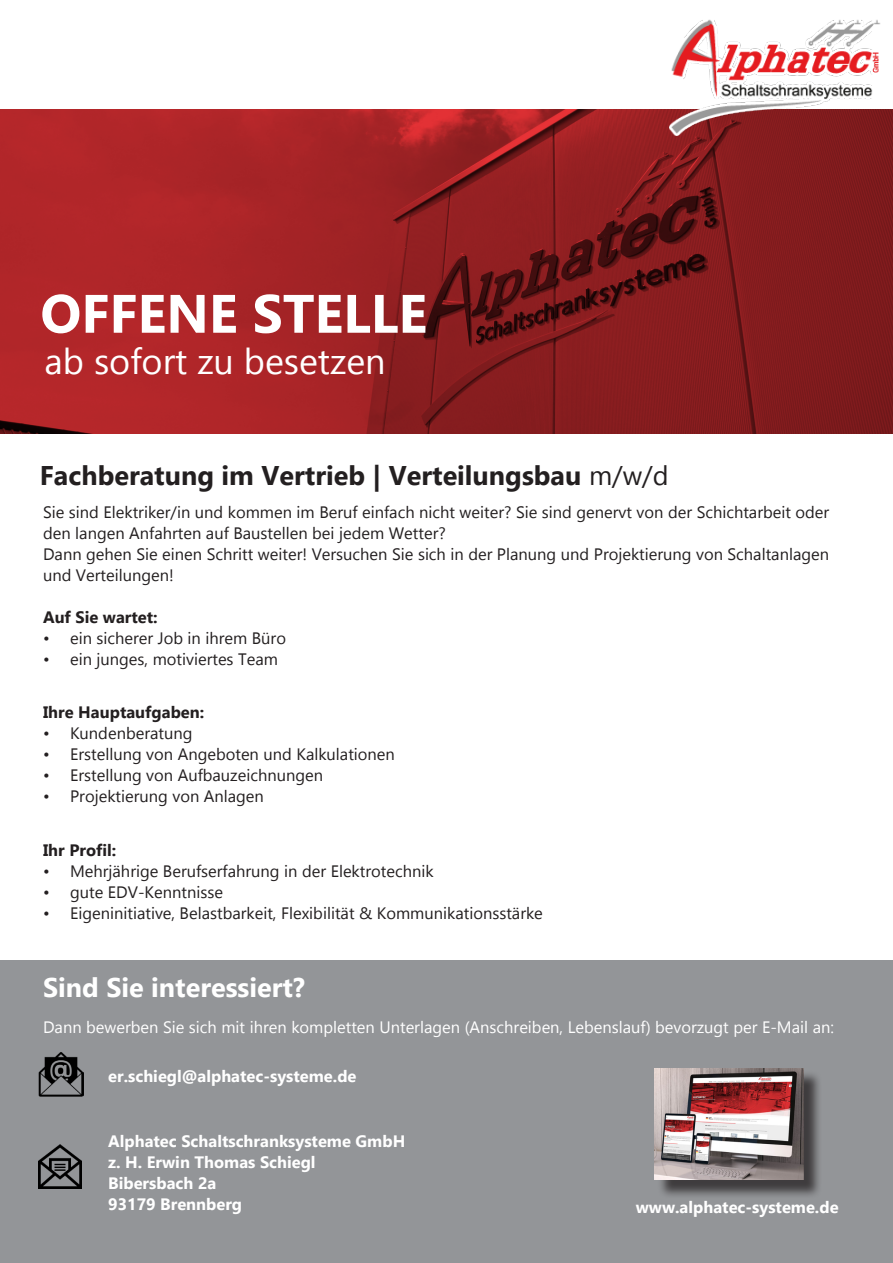
<style>
.page{position:relative;width:893px;height:1263px;background:#fff}
.page>*{position:absolute;margin:0;border:0;box-sizing:border-box;transform-origin:0 0}
.t1{font:700 54px "Gadugi";color:#fff}
.t2{font:36px "Gadugi";color:#fff}
.t3{font:700 27px "Gadugi";color:#231f20}
.t4{font:700 27px "Gadugi";color:#fff}
.t5{font:16.5px/21px "Gadugi";color:#231f20}
.t6{font:700 16.5px "Gadugi";color:#fff}
.t7{font:16.5px "Gadugi";color:#fff}
.t8{font:700 16.5px "Gadugi";color:#231f20}
.s1{font-weight:400}
</style>
<div class="page">
<img style="left:0;top:110px;width:893px;height:324px">
<img style="left:670px;top:19px;width:212px;height:117px">
<div style="left:0;top:960px;width:893px;height:303px;background:#939598"></div>
<div style="left:657px;top:1070px;width:165px;height:129px;background:#231f20;opacity:.75"></div>
<img style="left:655px;top:1068px;width:148px;height:112px">
<img style="left:38px;top:1052px;width:45px;height:44px">
<img style="left:38px;top:1145px;width:43px;height:43px">
<p class="t1" style="left:40px;top:281px;width:388px">OFFENE STELLE</p>
<p class="t2" style="left:45px;top:339px;width:342px">ab sofort zu besetzen</p>
<p class="t3" style="left:40px;top:459px;width:630px">Fachberatung im Vertrieb | Verteilungsbau <span class="s1">m/w/d</span></p>
<p class="t5" style="left:43px;top:502px;width:788px">Sie sind Elektriker/in und kommen im Beruf einfach nicht weiter? Sie sind genervt von der Schichtarbeit oder den langen Anfahrten auf Baustellen bei jedem Wetter?</p>
<p class="t5" style="left:43px;top:544px;width:787px">Dann gehen Sie einen Schritt weiter! Versuchen Sie sich in der Planung und Projektierung von Schaltanlagen und Verteilungen!</p>
<p class="t8" style="left:43px;top:607px;width:116px">Auf Sie wartet:</p>
<p class="t5" style="left:43px;top:628px;width:244px">• ein sicherer Job in ihrem Büro</p>
<p class="t5" style="left:43px;top:649px;width:236px">• ein junges, motiviertes Team</p>
<p class="t8" style="left:43px;top:702px;width:163px">Ihre Hauptaufgaben:</p>
<p class="t5" style="left:43px;top:722px;width:151px">• Kundenberatung</p>
<p class="t5" style="left:43px;top:743px;width:353px">• Erstellung von Angeboten und Kalkulationen</p>
<p class="t5" style="left:43px;top:764px;width:281px">• Erstellung von Aufbauzeichnungen</p>
<p class="t5" style="left:43px;top:785px;width:222px">• Projektierung von Anlagen</p>
<p class="t8" style="left:43px;top:840px;width:75px">Ihr Profil:</p>
<p class="t5" style="left:43px;top:860px;width:392px">• Mehrjährige Berufserfahrung in der Elektrotechnik</p>
<p class="t5" style="left:43px;top:881px;width:181px">• gute EDV-Kenntnisse</p>
<p class="t5" style="left:43px;top:902px;width:501px">• Eigeninitiative, Belastbarkeit, Flexibilität &amp; Kommunikationsstärke</p>
<p class="t4" style="left:43px;top:971px;width:263px">Sind Sie interessiert?</p>
<p class="t7" style="left:43px;top:1017px;width:792px">Dann bewerben Sie sich mit ihren kompletten Unterlagen (Anschreiben, Lebenslauf) bevorzugt per E-Mail an:</p>
<p class="t6" style="left:108px;top:1066px;width:250px">er.schiegl@alphatec-systeme.de</p>
<p class="t6" style="left:108px;top:1131px;width:299px">Alphatec Schaltschranksysteme GmbH</p>
<p class="t6" style="left:108px;top:1152px;width:209px">z. H. Erwin Thomas Schiegl</p>
<p class="t6" style="left:108px;top:1173px;width:110px">Bibersbach 2a</p>
<p class="t6" style="left:108px;top:1194px;width:135px">93179 Brennberg</p>
<p class="t6" style="left:636px;top:1197px;width:204px">www.alphatec-systeme.de</p>
</div>
